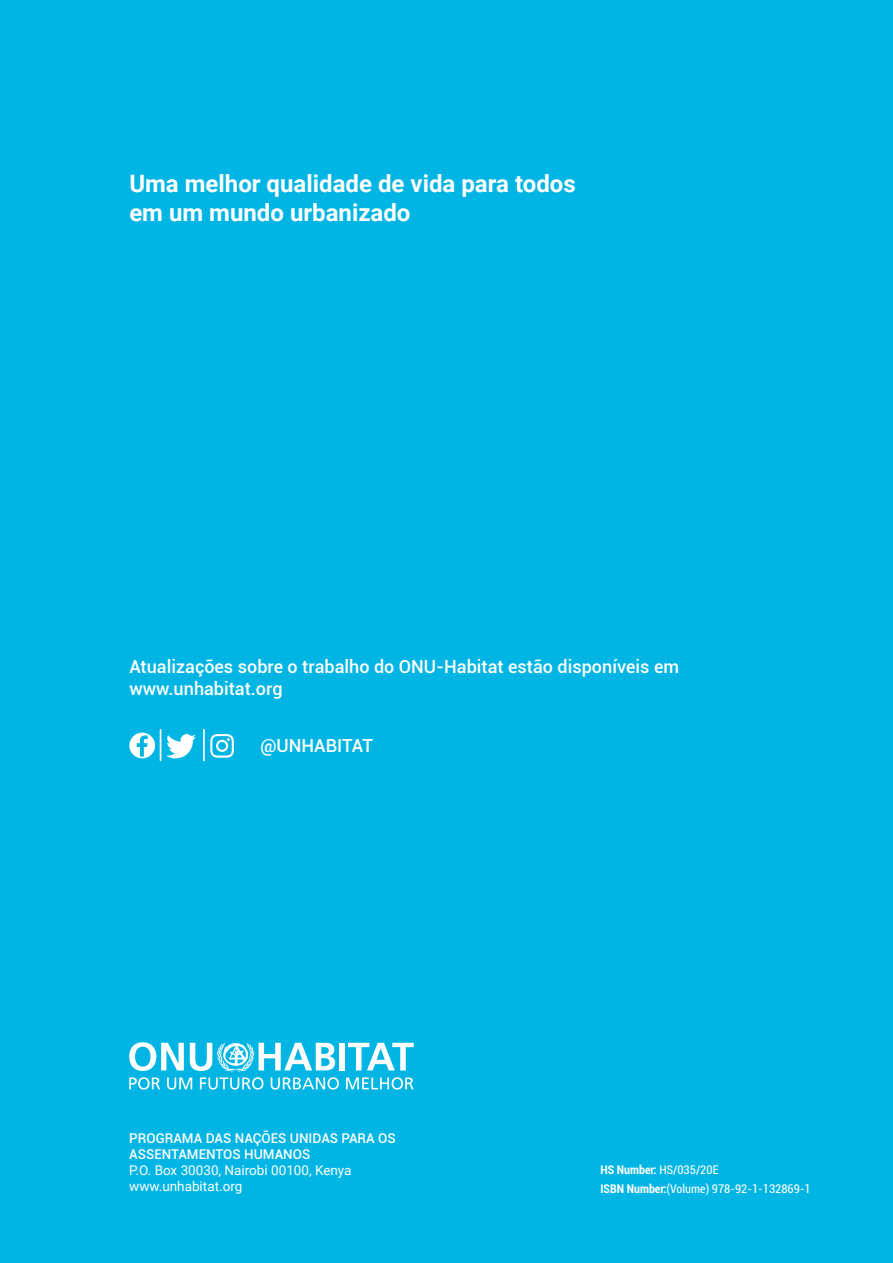
<style>
.page{position:relative;width:893px;height:1263px;background:#00b5e3}
.page>*{position:absolute;margin:0;border:0;box-sizing:border-box;transform-origin:0 0}
.t1{font:700 24px/28.8px "Roboto";color:#fff}
.t2{font:500 18px/21.6px "Roboto";color:#fff}
.t3{font:500 13.5px/16.2px "Roboto";color:#fff}
.t4{font:13.5px/16.2px "Roboto";color:#fff}
.t5{font:condensed 12px/18.6px "Roboto";color:#fff}
.s1{font-weight:700}
</style>
<div class="page">
<svg style="left:129px;top:733px;width:26px;height:25px"></svg>
<svg style="left:210px;top:734px;width:24px;height:24px"></svg>
<hr style="left:160px;top:729px;width:1px;height:32px;background:#fff">
<hr style="left:203px;top:729px;width:2px;height:32px;background:#fff">
<svg style="left:166px;top:734px;width:30px;height:24px"></svg>
<div style="left:339px;top:1043px;width:6px;height:27px;background:#fff"></div>
<svg style="left:348px;top:1043px;width:66px;height:27px"></svg>
<svg style="left:129px;top:1042px;width:210px;height:47px"></svg>
<svg style="left:346px;top:1077px;width:68px;height:12px"></svg>
<h1 class="t1" style="left:129px;top:168px;width:448px">Uma melhor qualidade de vida para todos em um mundo urbanizado</h1>
<p class="t2" style="left:129px;top:655px;width:551px">Atualizações sobre o trabalho do ONU-Habitat estão disponíveis em www.unhabitat.org</p>
<p class="t2" style="left:260px;top:734px;width:114px">@UNHABITAT</p>
<p class="t3" style="left:129px;top:1129px;width:268px">PROGRAMA DAS NAÇÕES UNIDAS PARA OS<br>ASSENTAMENTOS HUMANOS</p>
<p class="t4" style="left:129px;top:1161px;width:224px">P.O. Box 30030, Nairobi 00100, Kenya www.unhabitat.org</p>
<p class="t5" style="left:600px;top:1160px;width:212px"><span class="s1">HS Number:</span> HS/035/20E<br><span class="s1">ISBN Number:</span>(Volume) 978-92-1-132869-1</p>
</div>
